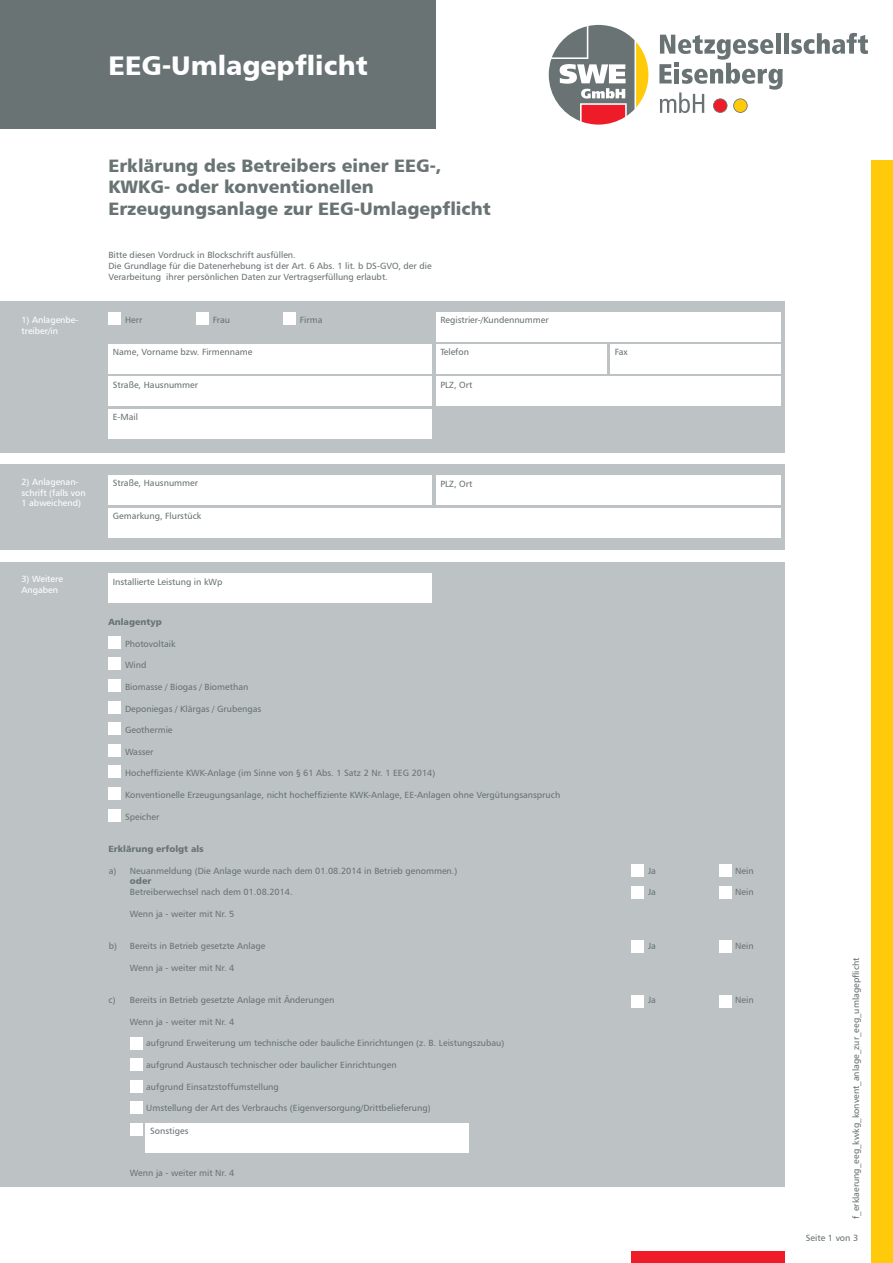
<style>
.page{position:relative;width:893px;height:1263px;background:#fff}
.page>*{position:absolute;margin:0;border:0;box-sizing:border-box;transform-origin:0 0}
.t1{font:27px "Humanist 777 BT Black B";color:#fff}
.t2{font:18px/21.6px "Humanist 777 BT Black B";color:#697374}
.t3{font:9px/10.8px "Humanist 777 BT Roman B";color:#697374}
.t4{font:9px/10.8px "Humanist 777 BT Roman B";color:#fff}
.t5{font:9px "Humanist 777 BT Black B";color:#697374}
</style>
<div class="page">
<svg style="left:549px;top:25px;width:99px;height:100px"></svg>
<div style="left:776px;top:33px;width:5px;height:21px;background:#697374"></div>
<div style="left:784px;top:33px;width:5px;height:21px;background:#697374"></div>
<svg style="left:791px;top:33px;width:77px;height:21px"></svg>
<svg style="left:659px;top:35px;width:124px;height:78px"></svg>
<div style="left:631px;top:1251px;width:153px;height:12px;background:#ee1c28"></div>
<div style="left:872px;top:160px;width:21px;height:1103px;background:#feca0a"></div>
<div style="left:0;top:0;width:436px;height:129px;background:#697374"></div>
<div style="left:0;top:301px;width:784px;height:151px;background:#bdc3c5"></div>
<div style="left:436px;top:312px;width:344px;height:29px;background:#fff"></div>
<div style="left:610px;top:344px;width:170px;height:30px;background:#fff"></div>
<div style="left:436px;top:344px;width:170px;height:30px;background:#fff"></div>
<div style="left:436px;top:376px;width:344px;height:30px;background:#fff"></div>
<div style="left:108px;top:376px;width:324px;height:30px;background:#fff"></div>
<div style="left:108px;top:344px;width:324px;height:30px;background:#fff"></div>
<div style="left:0;top:464px;width:784px;height:85px;background:#bdc3c5"></div>
<div style="left:436px;top:475px;width:344px;height:30px;background:#fff"></div>
<div style="left:108px;top:508px;width:672px;height:29px;background:#fff"></div>
<div style="left:108px;top:475px;width:324px;height:30px;background:#fff"></div>
<div style="left:0;top:563px;width:784px;height:624px;background:#bdc3c5"></div>
<div style="left:108px;top:573px;width:324px;height:30px;background:#fff"></div>
<div style="left:108px;top:312px;width:13px;height:12px;background:#fff"></div>
<div style="left:196px;top:312px;width:13px;height:12px;background:#fff"></div>
<div style="left:283px;top:312px;width:13px;height:12px;background:#fff"></div>
<div style="left:108px;top:636px;width:13px;height:13px;background:#fff"></div>
<div style="left:108px;top:409px;width:324px;height:30px;background:#fff"></div>
<div style="left:108px;top:657px;width:13px;height:13px;background:#fff"></div>
<div style="left:108px;top:679px;width:13px;height:13px;background:#fff"></div>
<div style="left:108px;top:701px;width:13px;height:12px;background:#fff"></div>
<div style="left:108px;top:722px;width:13px;height:13px;background:#fff"></div>
<div style="left:108px;top:744px;width:13px;height:13px;background:#fff"></div>
<div style="left:108px;top:765px;width:13px;height:13px;background:#fff"></div>
<div style="left:108px;top:787px;width:13px;height:13px;background:#fff"></div>
<div style="left:108px;top:809px;width:13px;height:12px;background:#fff"></div>
<div style="left:631px;top:864px;width:13px;height:13px;background:#fff"></div>
<div style="left:719px;top:864px;width:12px;height:13px;background:#fff"></div>
<div style="left:631px;top:886px;width:13px;height:13px;background:#fff"></div>
<div style="left:719px;top:886px;width:12px;height:13px;background:#fff"></div>
<div style="left:631px;top:940px;width:13px;height:13px;background:#fff"></div>
<div style="left:719px;top:940px;width:12px;height:13px;background:#fff"></div>
<div style="left:631px;top:995px;width:13px;height:12px;background:#fff"></div>
<div style="left:719px;top:995px;width:12px;height:12px;background:#fff"></div>
<div style="left:130px;top:1037px;width:12px;height:12px;background:#fff"></div>
<div style="left:130px;top:1058px;width:12px;height:13px;background:#fff"></div>
<div style="left:130px;top:1080px;width:12px;height:13px;background:#fff"></div>
<div style="left:130px;top:1101px;width:12px;height:13px;background:#fff"></div>
<div style="left:130px;top:1123px;width:12px;height:13px;background:#fff"></div>
<div style="left:146px;top:1123px;width:323px;height:30px;background:#fff"></div>
<h1 class="t1" style="left:109px;top:48px;width:261px">EEG-Umlagepflicht</h1>
<h2 class="t2" style="left:108px;top:154px;width:384px">Erklärung des Betreibers einer EEG-,<br>KWKG- oder konventionellen<br>Erzeugungsanlage zur EEG-Umlagepflicht</h2>
<p class="t3" style="left:108px;top:249px;width:325px">Bitte diesen Vordruck in Blockschrift ausfüllen.<br>Die Grundlage für die Datenerhebung ist der Art. 6 Abs. 1 lit. b DS-GVO, der die<br>Verarbeitung ihrer persönlichen Daten zur Vertragserfüllung erlaubt.</p>
<p class="t4" style="left:21px;top:314px;width:59px">1) Anlagenbe-</p>
<p class="t3" style="left:440px;top:314px;width:110px">Registrier-/Kundennummer</p>
<p class="t4" style="left:21px;top:325px;width:38px">treiber/in</p>
<p class="t3" style="left:440px;top:346px;width:30px">Telefon</p>
<p class="t3" style="left:615px;top:346px;width:15px">Fax</p>
<p class="t3" style="left:113px;top:379px;width:87px">Straße, Hausnummer</p>
<p class="t3" style="left:440px;top:379px;width:34px">PLZ, Ort</p>
<p class="t3" style="left:125px;top:314px;width:19px">Herr</p>
<p class="t3" style="left:213px;top:314px;width:19px">Frau</p>
<p class="t3" style="left:300px;top:314px;width:24px">Firma</p>
<p class="t3" style="left:113px;top:346px;width:141px">Name, Vorname bzw. Firmenname</p>
<p class="t3" style="left:113px;top:411px;width:27px">E-Mail</p>
<p class="t4" style="left:21px;top:476px;width:59px">2) Anlagenan-</p>
<p class="t3" style="left:113px;top:478px;width:87px">Straße, Hausnummer</p>
<p class="t4" style="left:21px;top:487px;width:66px">schrift (falls von<br>1 abweichend)</p>
<p class="t3" style="left:113px;top:510px;width:90px">Gemarkung, Flurstück</p>
<p class="t4" style="left:21px;top:573px;width:43px">3) Weitere</p>
<p class="t3" style="left:113px;top:576px;width:111px">Installierte Leistung in kWp</p>
<p class="t4" style="left:21px;top:584px;width:38px">Angaben</p>
<p class="t5" style="left:108px;top:616px;width:55px">Anlagentyp</p>
<p class="t3" style="left:125px;top:638px;width:52px">Photovoltaik</p>
<p class="t3" style="left:440px;top:478px;width:34px">PLZ, Ort</p>
<p class="t3" style="left:125px;top:660px;width:23px">Wind</p>
<p class="t3" style="left:125px;top:681px;width:125px">Biomasse / Biogas / Biomethan</p>
<p class="t3" style="left:125px;top:703px;width:138px">Deponiegas / Klärgas / Grubengas</p>
<p class="t3" style="left:125px;top:724px;width:49px">Geothermie</p>
<p class="t3" style="left:125px;top:746px;width:30px">Wasser</p>
<p class="t3" style="left:125px;top:768px;width:312px">Hocheffiziente KWK-Anlage (im Sinne von § 61 Abs. 1 Satz 2 Nr. 1 EEG 2014)</p>
<p class="t3" style="left:125px;top:789px;width:437px">Konventionelle Erzeugungsanlage, nicht hocheffiziente KWK-Anlage, EE-Anlagen ohne Vergütungsanspruch</p>
<p class="t3" style="left:125px;top:811px;width:36px">Speicher</p>
<p class="t5" style="left:108px;top:843px;width:97px">Erklärung erfolgt als</p>
<p class="t3" style="left:109px;top:865px;width:350px">a) Neuanmeldung (Die Anlage wurde nach dem 01.08.2014 in Betrieb genommen.)</p>
<p class="t5" style="left:130px;top:875px;width:23px">oder</p>
<p class="t3" style="left:130px;top:886px;width:164px">Betreiberwechsel nach dem 01.08.2014.</p>
<p class="t3" style="left:130px;top:908px;width:106px">Wenn ja - weiter mit Nr. 5</p>
<p class="t3" style="left:109px;top:940px;width:158px">b) Bereits in Betrieb gesetzte Anlage</p>
<p class="t3" style="left:130px;top:962px;width:106px">Wenn ja - weiter mit Nr. 4</p>
<p class="t3" style="left:109px;top:994px;width:227px">c) Bereits in Betrieb gesetzte Anlage mit Änderungen</p>
<p class="t3" style="left:130px;top:1016px;width:106px">Wenn ja - weiter mit Nr. 4</p>
<p class="t3" style="left:146px;top:1038px;width:360px">aufgrund Erweiterung um technische oder bauliche Einrichtungen (z. B. Leistungszubau)</p>
<p class="t3" style="left:146px;top:1059px;width:252px">aufgrund Austausch technischer oder baulicher Einrichtungen</p>
<p class="t3" style="left:146px;top:1081px;width:134px">aufgrund Einsatzstoffumstellung</p>
<p class="t3" style="left:146px;top:1102px;width:286px">Umstellung der Art des Verbrauchs (Eigenversorgung/Drittbelieferung)</p>
<p class="t3" style="left:150px;top:1125px;width:40px">Sonstiges</p>
<p class="t3" style="left:130px;top:1167px;width:106px">Wenn ja - weiter mit Nr. 4</p>
<p class="t3" style="left:648px;top:865px;width:9px">Ja</p>
<p class="t3" style="left:735px;top:865px;width:20px">Nein</p>
<p class="t3" style="left:648px;top:886px;width:9px">Ja</p>
<p class="t3" style="left:735px;top:886px;width:20px">Nein</p>
<p class="t3" style="left:648px;top:940px;width:9px">Ja</p>
<p class="t3" style="left:735px;top:940px;width:20px">Nein</p>
<p class="t3" style="left:648px;top:994px;width:9px">Ja</p>
<p class="t3" style="left:735px;top:994px;width:20px">Nein</p>
<p class="t3" style="left:850px;top:1219px;width:263px;rotate:-90deg">f_erklaerung_eeg_kwkg_konvent_anlage_zur_eeg_umlagepflicht</p>
<p class="t3" style="left:806px;top:1232px;width:54px">Seite 1 von 3</p>
</div>
